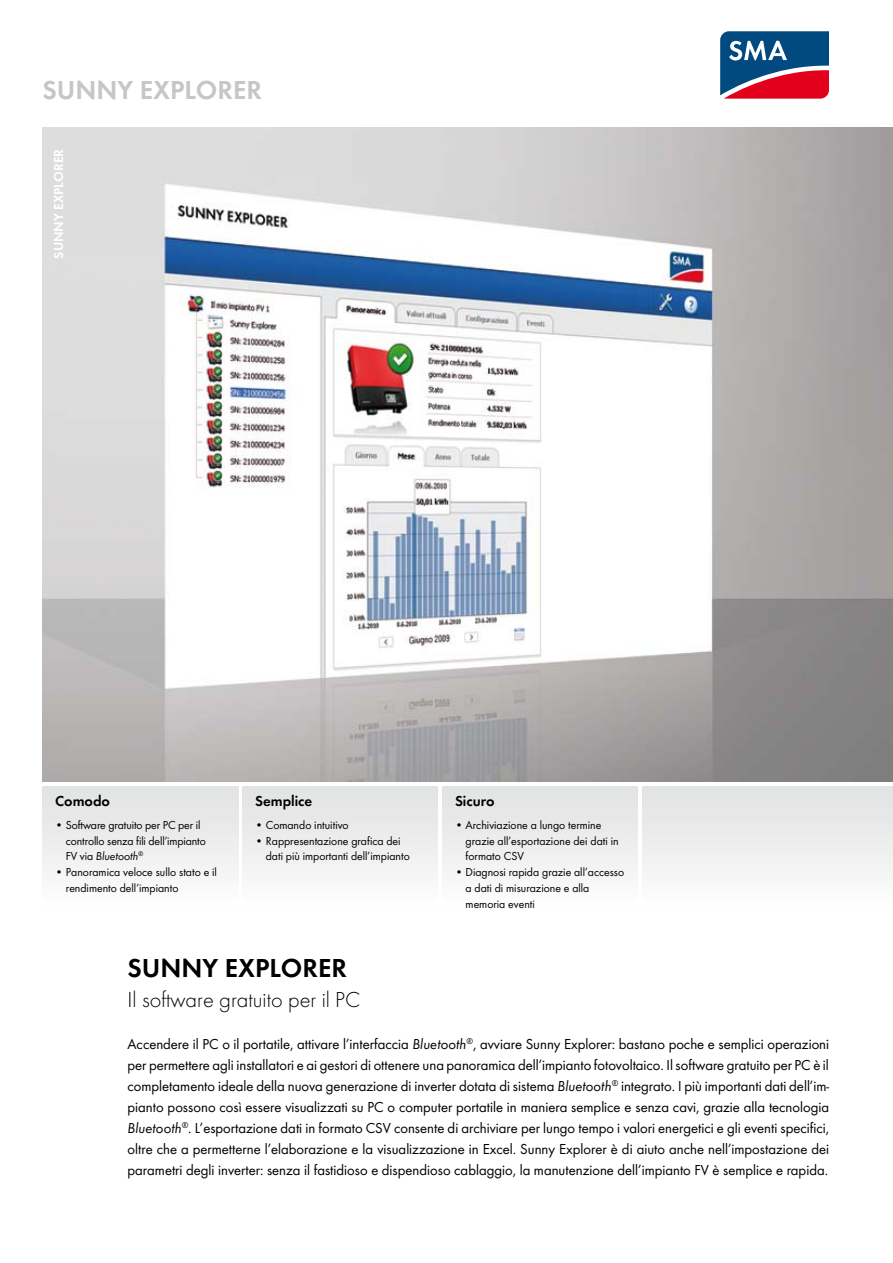
<style>
.page{position:relative;width:893px;height:1263px;background:#fff}
.page>*{position:absolute;margin:0;border:0;box-sizing:border-box;transform-origin:0 0}
.t1{font:600 27px "SMA Futura Global";color:#c5c6c8}
.t2{font:600 27px "SMA Futura Global";color:#000}
.t3{font:22.5px "SMA Futura Global Light";color:#000}
.t4{font:15px/21px "SMA Futura Global";color:#000;text-align:justify}
.t5{font:600 15px "SMA Futura Global";color:#000}
.t6{font:600 13.5px "SMA Futura Global";color:#fff}
.t7{font:12px/15.8px "SMA Futura Global";color:#000}
.s1{font-style:italic}
</style>
<div class="page">
<svg style="left:720px;top:31px;width:109px;height:68px;background:#645177"></svg>
<img style="left:43px;top:128px;width:850px;height:654px">
<div style="left:43px;top:787px;width:195px;height:119px;background:linear-gradient(to bottom,#e0e1e2,#fdfdfd)"></div>
<div style="left:242px;top:787px;width:196px;height:119px;background:linear-gradient(to bottom,#e0e1e2,#fdfdfd)"></div>
<div style="left:442px;top:787px;width:196px;height:119px;background:linear-gradient(to bottom,#e0e1e2,#fdfdfd)"></div>
<div style="left:642px;top:787px;width:251px;height:119px;background:linear-gradient(to bottom,#e0e1e2,#fdfdfd)"></div>
<h1 class="t1" style="left:43px;top:74px;width:221px">Sunny Explorer</h1>
<p class="t6" style="left:51px;top:259px;width:111px;rotate:-90deg">Sunny Explorer</p>
<p class="t5" style="left:55px;top:792px;width:56px">Comodo</p>
<p class="t7" style="left:66px;top:817px;width:141px;text-indent:-11px">• Software gratuito per PC per il controllo senza fili dell’impianto<br>FV via <span class="s1">Bluetooth</span><sup>®</sup></p>
<p class="t7" style="left:66px;top:864px;width:153px;text-indent:-11px">• Panoramica veloce sullo stato e il rendimento dell’impianto</p>
<p class="t5" style="left:255px;top:792px;width:59px">Semplice</p>
<p class="t7" style="left:255px;top:817px;width:95px">• Comando intuitivo</p>
<p class="t7" style="left:266px;top:833px;width:146px;text-indent:-11px">• Rappresentazione grafica dei dati più importanti dell’impianto</p>
<p class="t5" style="left:455px;top:792px;width:41px">Sicuro</p>
<p class="t7" style="left:466px;top:817px;width:154px;text-indent:-11px">• Archiviazione a lungo termine grazie all’esportazione dei dati in formato CSV</p>
<p class="t7" style="left:466px;top:864px;width:160px;text-indent:-11px">• Diagnosi rapida grazie all’accesso a dati di misurazione e alla memoria eventi</p>
<h1 class="t2" style="left:128px;top:952px;width:34px">SUNNY</h1>
<h1 class="t2" style="left:225px;top:952px;width:31px">EXPLOR</h1>
<h1 class="t2" style="left:318px;top:952px;width:28px">ER</h1>
<h2 class="t3" style="left:128px;top:986px;width:234px">Il software gratuito per il PC</h2>
<p class="t4" style="left:128px;top:1033px;width:703px">Accendere il PC o il portatile, attivare l’interfaccia <span class="s1">Bluetooth</span><sup>®</sup>, avviare Sunny Explorer: bastano poche e semplici operazioni per permettere agli installatori e ai gestori di ottenere una panoramica dell’impianto fotovoltaico. Il software gratuito per PC è il completamento ideale della nuova generazione di inverter dotata di sistema <span class="s1">Bluetooth</span><sup>®</sup> integrato. I più importanti dati dell’im&shy;pianto possono così essere visualizzati su PC o computer portatile in maniera semplice e senza cavi, grazie alla tecnologia <span class="s1">Bluetooth</span><sup>®</sup>. L’esportazione dati in formato CSV consente di archiviare per lungo tempo i valori energetici e gli eventi specifici, oltre che a permetterne l’elaborazione e la visualizzazione in Excel. Sunny Explorer è di aiuto anche nell’impostazione dei parametri degli inverter: senza il fastidioso e dispendioso cablaggio, la manutenzione dell’impianto FV è semplice e rapida.</p>
</div>
